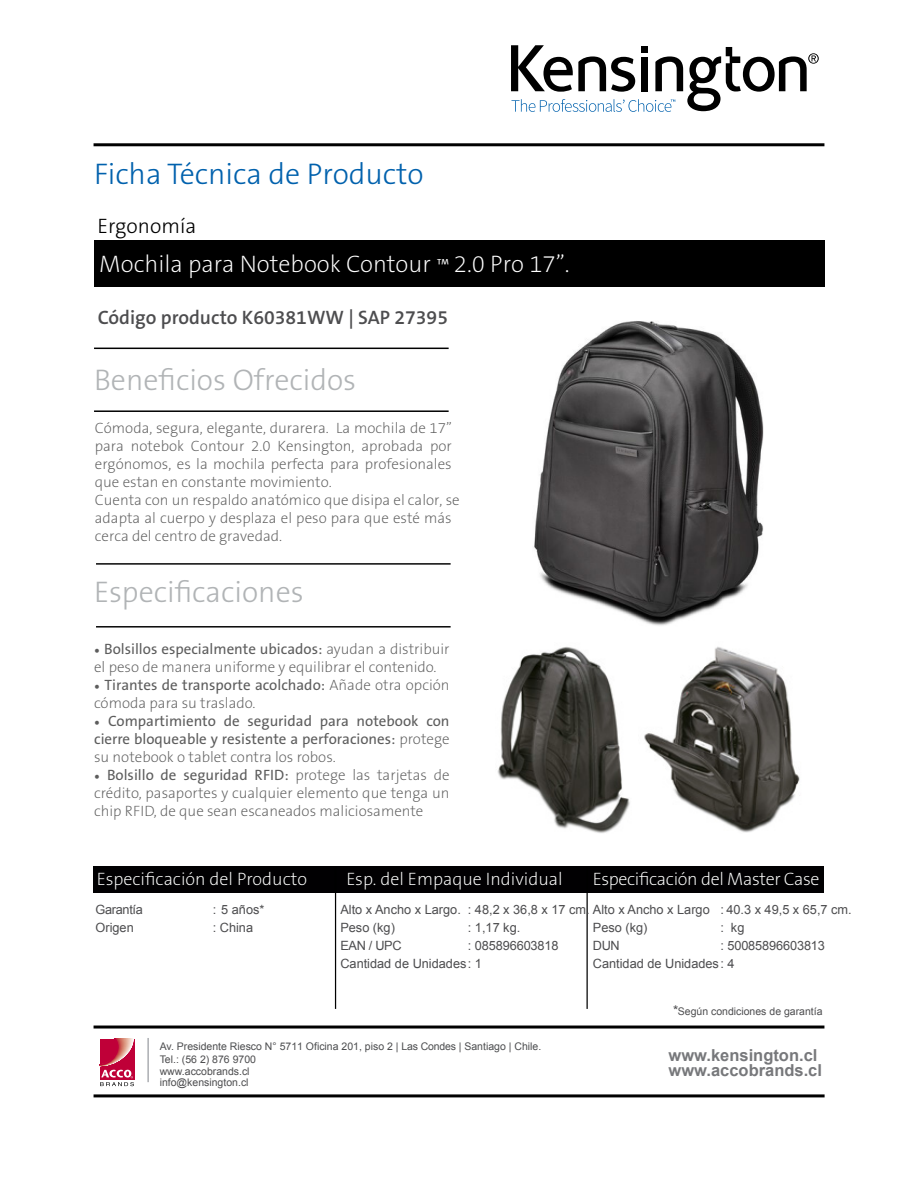
<style>
.page{position:relative;width:918px;height:1188px;background:#fff}
.page>*{position:absolute;margin:0;border:0;box-sizing:border-box;transform-origin:0 0}
.t1{font:30px "The Sans KENSINGTON3 Li";color:#b1b4b6}
.t2{font:30px "The Sans KENSINGTON3 Li";color:#0061ad}
.t3{font:24px "The Sans KENSINGTON2 XL";color:#fff}
.t4{font:21px "The Sans KENSINGTON3 Li";color:#000}
.t5{font:19.5px "The Sans KENSINGTON6 SB";color:#4d4d4f}
.t6{font:18px "The Sans KENSINGTON2 XL";color:#fff}
.t7{font:18px "The Sans KENSINGTON2 XL";letter-spacing:-.02em;color:#fff}
.t8{font:700 16.5px/15.6px "Arial";color:#77787b}
.t9{font:15px/18px "The Sans KENSINGTON2 XL";color:#5d5d5d}
.t10{font:15px/18px "The Sans KENSINGTON5 Rg";color:#5d5d5d}
.t11{font:12.75px/18px "Arial";color:#4d4d4f}
.t12{font:12.75px "Arial";letter-spacing:-.025em;color:#4d4d4f}
.t13{font:10.5px/12.6px "Arial";color:#4d4d4f}
.t14{font:10.5px "Arial";color:#4c4d4f}
.s1{font-size:19.2px}
.s2{font-family:"Minion Pro"}
.s3{font-family:"The Sans KENSINGTON2 XL"}
.s4{font-size:13.5px}
</style>
<div class="page">
<hr style="left:94px;top:143px;width:730px;height:3px;background:#000">
<hr style="left:94px;top:1026px;width:730px;height:3px;background:#000">
<hr style="left:94px;top:1094px;width:731px;height:3px;background:#000">
<svg style="left:99px;top:1038px;width:36px;height:49px"></svg>
<svg style="left:100px;top:1039px;width:34px;height:47px;background:#cb4b6a"></svg>
<hr style="left:94px;top:348px;width:355px;height:1px;background:#000">
<hr style="left:94px;top:410px;width:355px;height:2px;background:#000">
<div style="left:94px;top:240px;width:731px;height:47px;background:#000"></div>
<hr style="left:96px;top:563px;width:355px;height:2px;background:#000">
<hr style="left:96px;top:626px;width:355px;height:2px;background:#000">
<div style="left:94px;top:866px;width:730px;height:27px;background:#010002"></div>
<hr style="left:335px;top:867px;width:1px;height:142px;background:#000">
<hr style="left:587px;top:867px;width:1px;height:142px;background:#000">
<hr style="left:147px;top:1038px;width:2px;height:44px;background:#abaeb2">
<svg style="left:511px;top:45px;width:308px;height:67px"></svg>
<img style="left:497px;top:646px;width:133px;height:187px">
<img style="left:644px;top:647px;width:156px;height:186px">
<img style="left:534px;top:321px;width:230px;height:305px">
<h1 class="t2" style="left:94px;top:158px;width:331px">Ficha Técnica de Producto</h1>
<h3 class="t4" style="left:97px;top:215px;width:100px">Ergonomía</h3>
<h2 class="t3" style="left:99px;top:251px;width:472px">Mochila para Notebook Contour <span class="s1">™</span> 2.0 Pro 17”.</h2>
<h3 class="t5" style="left:98px;top:307px;width:352px">Código producto K60381WW | SAP 27395</h3>
<h1 class="t1" style="left:94px;top:364px;width:264px">Beneficios Ofrecidos</h1>
<p class="t9" style="left:95px;top:419px;width:366px">Cómoda, segura, elegante, durarera. La mochila de 17” para notebok Contour 2.0 Kensington, aprobada por ergónomos, es la mochila perfecta para profesionales que estan en constante movimiento.<br>Cuenta con un respaldo anatómico que disipa el calor, se adapta al cuerpo y desplaza el peso para que esté más cerca del centro de gravedad.</p>
<h1 class="t1" style="left:94px;top:575px;width:211px">Especificaciones</h1>
<p class="t10" style="left:94px;top:640px;width:357px"><span class="s2">•</span> Bolsillos especialmente ubicados: <span class="s3">ayudan a distribuir</span></p>
<p class="t9" style="left:94px;top:658px;width:344px">el peso de manera uniforme y equilibrar el contenido.</p>
<p class="t10" style="left:94px;top:676px;width:357px"><span class="s2">•</span> Tirantes de transporte acolchado: <span class="s3">Añade otra opción</span></p>
<p class="t9" style="left:94px;top:694px;width:163px">cómoda para su traslado.</p>
<p class="t10" style="left:94px;top:712px;width:357px"><span class="s2">•</span> Compartimiento de seguridad para notebook con cierre bloqueable y resistente a perforaciones: <span class="s3">protege</span></p>
<p class="t9" style="left:94px;top:748px;width:243px">su notebook o tablet contra los robos.</p>
<p class="t10" style="left:94px;top:766px;width:357px"><span class="s2">•</span> Bolsillo de seguridad RFID: <span class="s3">protege las tarjetas de</span></p>
<p class="t9" style="left:94px;top:784px;width:357px">crédito, pasaportes y cualquier elemento que tenga un chip RFID, de que sean escaneados maliciosamente</p>
<p class="t6" style="left:97px;top:869px;width:212px">Especificación del Producto</p>
<p class="t6" style="left:346px;top:869px;width:218px">Esp. del Empaque Individual</p>
<p class="t7" style="left:593px;top:869px;width:228px">Especificación del Master Case</p>
<p class="t12" style="left:96px;top:901px;width:49px">Garantía</p>
<p class="t11" style="left:213px;top:901px;width:53px">: 5 años*</p>
<p class="t11" style="left:468px;top:901px;width:385px">: 48,2 x 36,8 x 17 cm. Alto x Ancho x Largo : 40.3 x 49,5 x 65,7 cm.</p>
<p class="t11" style="left:96px;top:919px;width:40px">Origen</p>
<p class="t11" style="left:213px;top:919px;width:42px">: China</p>
<p class="t11" style="left:340px;top:901px;width:122px">Alto x Ancho x Largo.<br>Peso (kg)</p>
<p class="t11" style="left:593px;top:919px;width:56px">Peso (kg)</p>
<p class="t11" style="left:720px;top:919px;width:26px">: kg</p>
<p class="t11" style="left:593px;top:937px;width:28px">DUN</p>
<p class="t11" style="left:468px;top:919px;width:54px">: 1,17 kg.</p>
<p class="t11" style="left:340px;top:937px;width:63px">EAN / UPC</p>
<p class="t11" style="left:340px;top:937px;width:220px;text-indent:128px">: 085896603818<br>Cantidad de Unidades: 1</p>
<p class="t11" style="left:593px;top:937px;width:234px;text-indent:128px">: 50085896603813<br>Cantidad de Unidades: 4</p>
<p class="t14" style="left:160px;top:1039px;width:383px">Av. Presidente Riesco N° 5711 Oficina 201, piso 2 | Las Condes | Santiago | Chile.</p>
<p class="t13" style="left:160px;top:1053px;width:98px">Tel.: (56 2) 876 9700 www.accobrands.cl</p>
<p class="t13" style="left:160px;top:1076px;width:90px">info@kensington.cl</p>
<p class="t13" style="left:673px;top:1005px;width:151px"><span class="s4">*</span>Según condiciones de garantía</p>
<p class="t8" style="left:669px;top:1047px;width:155px">www.kensington.cl www.accobrands.cl</p>
</div>
